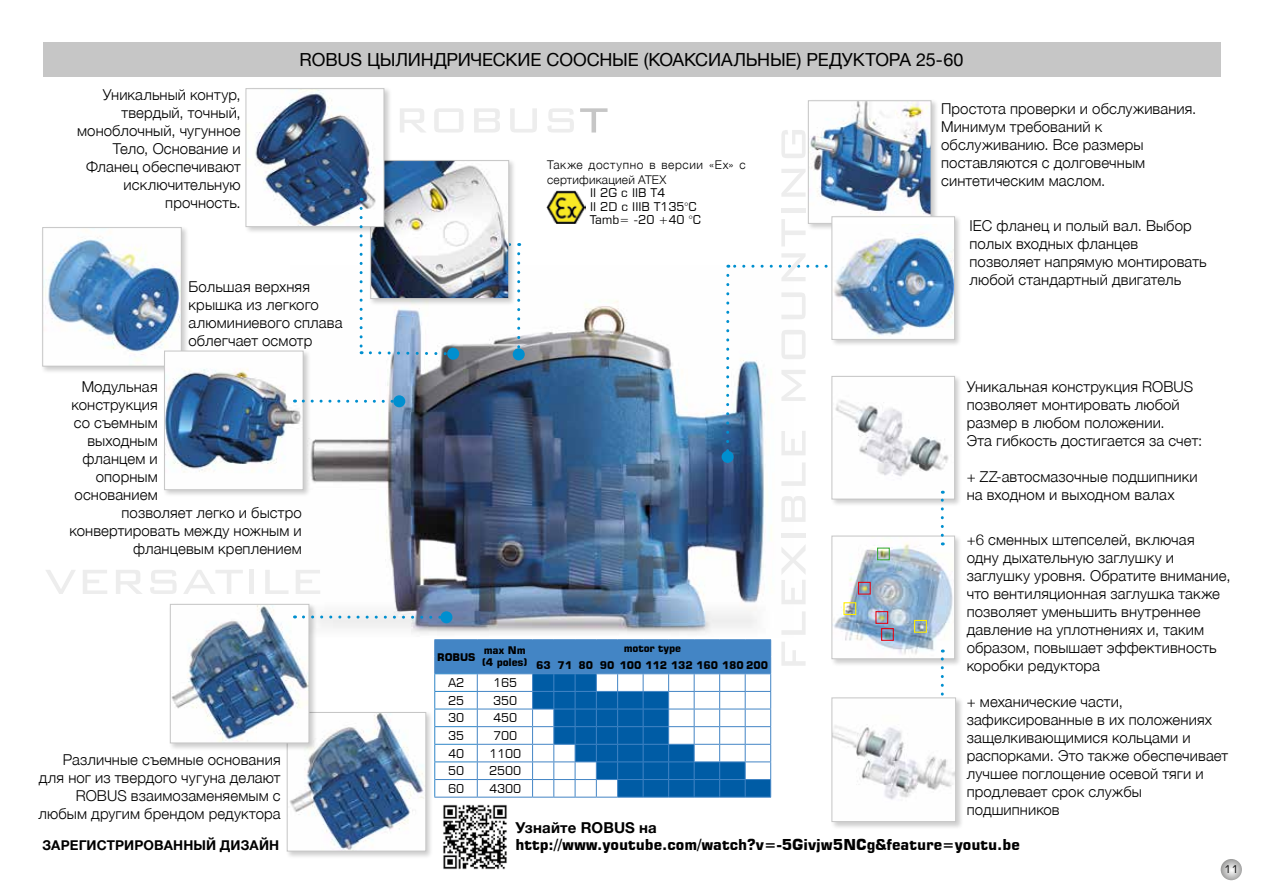
<style>
.page{position:relative;width:1263px;height:893px;background:#fff}
.page>*{position:absolute;margin:0;border:0;box-sizing:border-box;transform-origin:0 0}
.t1{font:18px "Helvetica Neue";letter-spacing:-.015em;color:#000}
.t2{font:18px "Square 721 BT";color:#000}
.t3{font:300 15px/18px "Helvetica Neue";letter-spacing:.005em;color:#000}
.t4{font:700 15px "Square 721 BT";color:#000}
.t5{font:700 15px "Helvetica Neue";letter-spacing:.01em;color:#000}
.t6{font:700 13.5px "Helvetica Neue";letter-spacing:.005em;color:#000}
.t7{font:12px/13.5px "Square 721 BT";letter-spacing:-.01em;color:#000}
.t8{font:300 12px/14.4px "Helvetica Neue";letter-spacing:.035em;color:#000}
.t9{font:700 10.5px "Square 721 BT";letter-spacing:-.01em;color:#000}
.t10{font:10.5px "Square 721 BT";color:#000}
</style>
<div class="page">
<div style="left:285px;top:710px;width:149px;height:149px;background:#000;opacity:.2"></div>
<div style="left:830px;top:374px;width:133px;height:133px;background:#000;opacity:.2"></div>
<div style="left:830px;top:215px;width:133px;height:132px;background:#000;opacity:.2"></div>
<div style="left:830px;top:534px;width:133px;height:133px;background:#000;opacity:.2"></div>
<div style="left:43px;top:43px;width:1177px;height:34px;background:#c6c6c6"></div>
<div style="left:830px;top:696px;width:134px;height:134px;background:#000;opacity:.2"></div>
<img style="left:42px;top:88px;width:914px;height:764px">
<img style="left:547px;top:190px;width:39px;height:34px">
<img style="left:435px;top:798px;width:81px;height:72px">
<svg style="left:1221px;top:859px;width:21px;height:21px"></svg>
<p class="t2" style="left:568px;top:48px;width:128px">ROBUS 25-60</p>
<p class="t1" style="left:299px;top:47px;width:666px">ROBUS ЦЫЛИНДРИЧЕСКИЕ СООСНЫЕ (КОАКСИАЛЬНЫЕ) РЕДУКТОРА 25-60</p>
<p class="t3" style="left:77px;top:84px;width:165px;text-align:right">Уникальный контур, твердый, точный, моноблочный, чугунное<br>Тело, Основание и<br>Фланец обеспечивают исключительную прочность.</p>
<p class="t3" style="left:189px;top:276px;width:155px">Большая верхняя крышка из легкого алюминиевого сплава облегчает осмотр</p>
<p class="t3" style="left:82px;top:377px;width:78px">Модульная</p>
<p class="t3" style="left:72px;top:395px;width:88px">конструкция</p>
<p class="t3" style="left:74px;top:413px;width:85px">со съемным</p>
<p class="t3" style="left:87px;top:431px;width:72px">выходным</p>
<p class="t3" style="left:83px;top:449px;width:77px">фланцем и</p>
<p class="t3" style="left:96px;top:467px;width:63px">опорным</p>
<p class="t3" style="left:75px;top:485px;width:85px">основанием</p>
<p class="t3" style="left:122px;top:503px;width:182px">позволяет легко и быстро</p>
<p class="t3" style="left:70px;top:521px;width:234px">конвертировать между ножным и</p>
<p class="t3" style="left:133px;top:539px;width:170px">фланцевым креплением</p>
<p class="t3" style="left:39px;top:750px;width:244px;text-align:right">Различные съемные основания для ног из твердого чугуна делают<br>ROBUS взаимозаменяемым с любым другим брендом редуктора</p>
<p class="t6" style="left:43px;top:835px;width:238px">ЗАРЕГИСТРИРОВАННЫЙ ДИЗАЙН</p>
<p class="t8" style="left:547px;top:157px;width:200px">Также доступно в версии «Ex» с сертификацией ATEX</p>
<p class="t7" style="left:590px;top:186px;width:112px">II 2G c IIB T4<br>II 2D c IIIB T135°C<br>Tamb= -20 +40 °C</p>
<p class="t9" style="left:484px;top:644px;width:44px">max Nm</p>
<p class="t9" style="left:624px;top:642px;width:59px">motor type</p>
<p class="t9" style="left:482px;top:656px;width:47px">(4 poles)</p>
<p class="t9" style="left:437px;top:651px;width:40px">ROBUS</p>
<p class="t9" style="left:536px;top:659px;width:233px">63 71 80 90 100 112 132 160 180 200</p>
<p class="t7" style="left:448px;top:676px;width:18px">A2</p>
<p class="t7" style="left:493px;top:676px;width:26px">165</p>
<p class="t7" style="left:448px;top:693px;width:18px">25</p>
<p class="t7" style="left:493px;top:693px;width:26px">350</p>
<p class="t7" style="left:448px;top:711px;width:18px">30</p>
<p class="t7" style="left:493px;top:711px;width:26px">450</p>
<p class="t7" style="left:448px;top:729px;width:18px">35</p>
<p class="t7" style="left:493px;top:729px;width:26px">700</p>
<p class="t7" style="left:448px;top:746px;width:18px">40</p>
<p class="t7" style="left:489px;top:746px;width:34px">1100</p>
<p class="t7" style="left:448px;top:764px;width:18px">50</p>
<p class="t7" style="left:489px;top:764px;width:34px">2500</p>
<p class="t7" style="left:448px;top:782px;width:18px">60</p>
<p class="t7" style="left:489px;top:782px;width:34px">4300</p>
<p class="t5" style="left:515px;top:816px;width:143px">Узнайте ROBUS на</p>
<p class="t3" style="left:941px;top:99px;width:257px">Простота проверки и обслуживания.<br>Минимум требований к обслуживанию. Все размеры поставляются с долговечным синтетическим маслом.</p>
<p class="t3" style="left:969px;top:216px;width:239px">IEC фланец и полый вал. Выбор полых входных фланцев позволяет напрямую монтировать любой стандартный двигатель</p>
<p class="t3" style="left:967px;top:376px;width:237px">Уникальная конструкция ROBUS позволяет монтировать любой размер в любом положении.<br>Эта гибкость достигается за счет:</p>
<p class="t3" style="left:967px;top:466px;width:232px">+ ZZ-автосмазочные подшипники на входном и выходном валах</p>
<p class="t3" style="left:967px;top:529px;width:265px">+6 сменных штепселей, включая одну дыхательную заглушку и заглушку уровня. Обратите внимание, что вентиляционная заглушка также позволяет уменьшить внутреннее давление на уплотнениях и, таким образом, повышает эффективность коробки редуктора</p>
<p class="t3" style="left:967px;top:691px;width:263px">+ механические части, зафиксированные в их положениях защелкивающимися кольцами и распорками. Это также обеспечивает лучшее поглощение осевой тяги и продлевает срок службы подшипников</p>
<p class="t4" style="left:515px;top:836px;width:506px">http://www.youtube.com/watch?v=-5Givjw5NCg&amp;feature=youtu.be</p>
<p class="t10" style="left:1224px;top:862px;width:16px">11</p>
</div>
